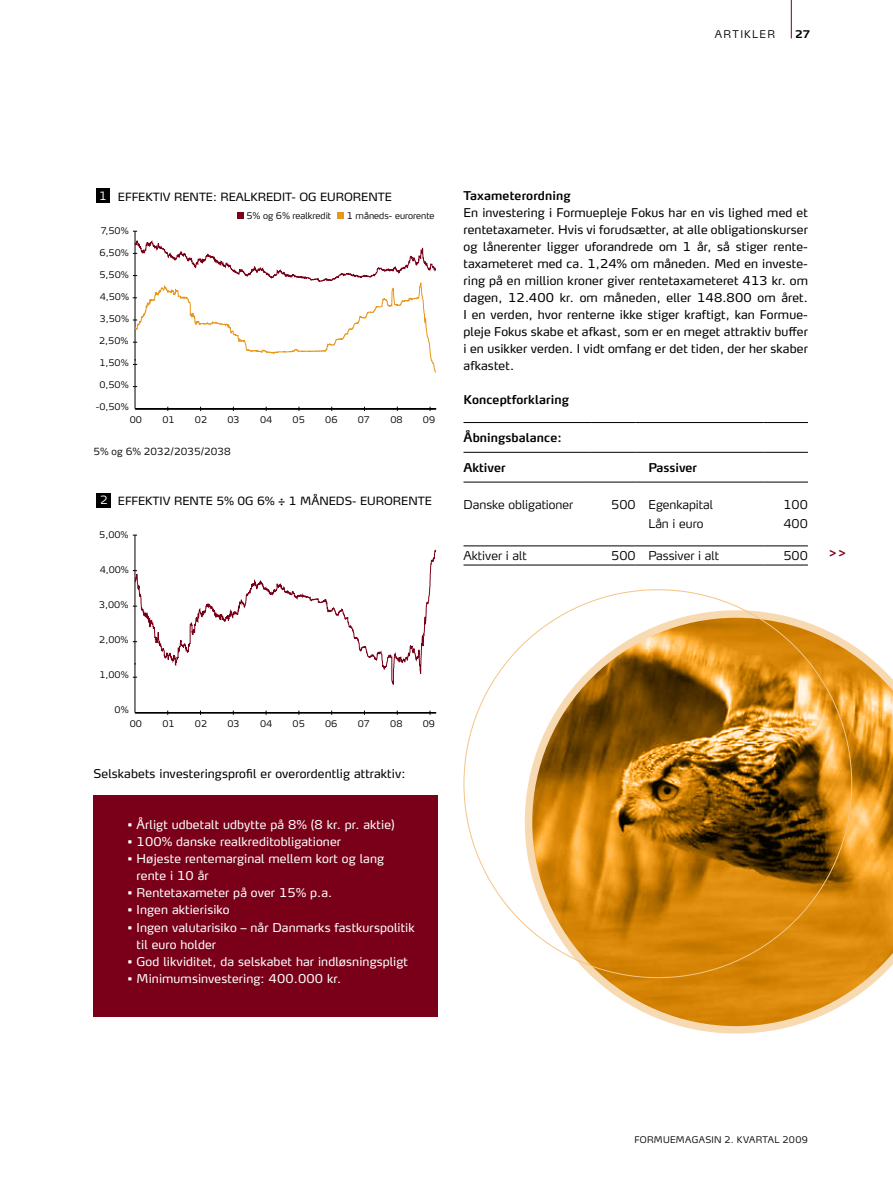
<style>
.page{position:relative;width:893px;height:1191px;background:#fff}
.page>*{position:absolute;margin:0;border:0;box-sizing:border-box;transform-origin:0 0}
.t1{font:12px/17px "Max TF";letter-spacing:.01em;color:#000;text-align:justify}
.t2{font:12px/17px "Max TF";letter-spacing:.01em;color:#fff}
.t3{font:300 12px "Max TF";color:#000}
.t4{font:600 12px "Max TF";letter-spacing:.01em;color:#000}
.t5{font:700 12px "Max TF";color:#790018}
.t6{font:11.25px "Max TF";color:#000}
.t7{font:300 11.25px "Max TF";color:#fff}
.t8{font:300 10.5px "Max TF";letter-spacing:.125em;color:#000}
.t9{font:700 10.5px "Max TF";color:#000}
.t10{font:300 9.75px "Max TF";letter-spacing:.005em;color:#000}
.t11{font:300 9px "Max TF";color:#000}
.t12{font:300 9px "Max TF";letter-spacing:.035em;color:#000}
.s1{font-family:"Frutiger";font-weight:700;font-stretch:condensed;font-size:12px}
</style>
<div class="page">
<hr style="left:135px;top:231px;width:1px;height:178px;background:#000">
<hr style="left:135px;top:408px;width:301px;height:1px;background:#000">
<div style="left:337px;top:212px;width:7px;height:7px;background:#e89719"></div>
<div style="left:237px;top:212px;width:7px;height:7px;background:#790018"></div>
<svg style="left:133px;top:231px;width:303px;height:142px"></svg>
<div style="left:96px;top:189px;width:14px;height:14px;background:#000"></div>
<hr style="left:135px;top:535px;width:1px;height:177px;background:#000">
<hr style="left:135px;top:712px;width:301px;height:1px;background:#000">
<svg style="left:134px;top:541px;width:302px;height:145px"></svg>
<div style="left:97px;top:493px;width:14px;height:14px;background:#000"></div>
<hr style="left:791px;top:0;width:1px;height:38px;background:#790018">
<div style="left:94px;top:795px;width:344px;height:221px;background:#790018"></div>
<hr style="left:463px;top:422px;width:128px;height:1px;background:#000">
<hr style="left:591px;top:422px;width:45px;height:1px;background:#000">
<hr style="left:636px;top:422px;width:127px;height:1px;background:#000">
<hr style="left:763px;top:422px;width:45px;height:1px;background:#000">
<hr style="left:463px;top:452px;width:128px;height:1px;background:#000">
<hr style="left:591px;top:452px;width:45px;height:1px;background:#000">
<hr style="left:636px;top:452px;width:127px;height:1px;background:#000">
<hr style="left:763px;top:452px;width:45px;height:1px;background:#000">
<hr style="left:463px;top:482px;width:128px;height:1px;background:#000">
<hr style="left:591px;top:482px;width:45px;height:1px;background:#000">
<hr style="left:636px;top:482px;width:127px;height:1px;background:#000">
<hr style="left:763px;top:482px;width:45px;height:1px;background:#000">
<hr style="left:463px;top:545px;width:128px;height:1px;background:#000">
<hr style="left:591px;top:545px;width:45px;height:1px;background:#000">
<hr style="left:636px;top:545px;width:127px;height:1px;background:#000">
<hr style="left:763px;top:545px;width:45px;height:1px;background:#000">
<hr style="left:463px;top:564px;width:128px;height:1px;background:#000">
<hr style="left:591px;top:564px;width:45px;height:1px;background:#000">
<hr style="left:636px;top:564px;width:127px;height:1px;background:#000">
<hr style="left:763px;top:564px;width:45px;height:1px;background:#000">
<svg style="left:525px;top:610px;width:368px;height:423px"></svg>
<p class="t8" style="left:715px;top:28px;width:62px">artikler</p>
<p class="t9" style="left:795px;top:28px;width:17px">27</p>
<p class="t7" style="left:99px;top:189px;width:9px">1</p>
<p class="t6" style="left:118px;top:190px;width:276px">EFFEKTIV RENTE: REALKREDIT- OG EURORENTE</p>
<p class="t11" style="left:246px;top:210px;width:86px">5% og 6% realkredit</p>
<p class="t11" style="left:347px;top:210px;width:89px">1 måneds- eurorente</p>
<p class="t11" style="left:101px;top:225px;width:29px">7,50%</p>
<p class="t11" style="left:100px;top:247px;width:31px">6,50%</p>
<p class="t11" style="left:99px;top:269px;width:31px">5,50%</p>
<p class="t11" style="left:100px;top:313px;width:31px">3,50%</p>
<p class="t11" style="left:100px;top:291px;width:30px">4,50%</p>
<p class="t11" style="left:99px;top:335px;width:31px">2,50%</p>
<p class="t11" style="left:99px;top:357px;width:31px">1,50%</p>
<p class="t11" style="left:99px;top:378px;width:31px">0,50%</p>
<p class="t11" style="left:96px;top:400px;width:34px">-0,50%</p>
<p class="t11" style="left:130px;top:414px;width:14px">00</p>
<p class="t11" style="left:162px;top:414px;width:14px">01</p>
<p class="t11" style="left:195px;top:414px;width:14px">02</p>
<p class="t11" style="left:228px;top:414px;width:14px">03</p>
<p class="t11" style="left:260px;top:414px;width:14px">04</p>
<p class="t11" style="left:293px;top:414px;width:14px">05</p>
<p class="t11" style="left:325px;top:414px;width:14px">06</p>
<p class="t11" style="left:358px;top:414px;width:14px">07</p>
<p class="t11" style="left:390px;top:414px;width:14px">08</p>
<p class="t11" style="left:423px;top:414px;width:14px">09</p>
<p class="t10" style="left:94px;top:445px;width:139px">5% og 6% 2032/2035/2038</p>
<p class="t7" style="left:100px;top:493px;width:9px">2</p>
<p class="t6" style="left:118px;top:493px;width:316px">EFFEKTIV RENTE 5% 0G 6% <span class="s1">÷</span> 1 MÅNEDS- EURORENTE</p>
<p class="t11" style="left:99px;top:529px;width:31px">5,00%</p>
<p class="t11" style="left:100px;top:564px;width:30px">4,00%</p>
<p class="t11" style="left:99px;top:599px;width:31px">3,00%</p>
<p class="t11" style="left:99px;top:634px;width:31px">2,00%</p>
<p class="t11" style="left:99px;top:669px;width:31px">1,00%</p>
<p class="t11" style="left:115px;top:704px;width:15px">0%</p>
<p class="t11" style="left:130px;top:718px;width:14px">00</p>
<p class="t11" style="left:162px;top:718px;width:14px">01</p>
<p class="t11" style="left:195px;top:718px;width:14px">02</p>
<p class="t11" style="left:227px;top:718px;width:14px">03</p>
<p class="t11" style="left:260px;top:718px;width:14px">04</p>
<p class="t11" style="left:293px;top:718px;width:14px">05</p>
<p class="t11" style="left:325px;top:718px;width:14px">06</p>
<p class="t11" style="left:358px;top:718px;width:14px">07</p>
<p class="t11" style="left:390px;top:718px;width:14px">08</p>
<p class="t11" style="left:423px;top:718px;width:14px">09</p>
<p class="t1" style="left:94px;top:765px;width:313px">Selskabets investeringsprofil er overordentlig attraktiv:</p>
<p class="t2" style="left:128px;top:816px;width:269px">• Årligt udbetalt udbytte på 8% (8 kr. pr. aktie)</p>
<p class="t2" style="left:128px;top:833px;width:215px">• 100% danske realkreditobligationer</p>
<p class="t2" style="left:137px;top:850px;width:249px;text-indent:-9px">• Højeste rentemarginal mellem kort og lang rente i 10 år</p>
<p class="t2" style="left:128px;top:884px;width:206px">• Rentetaxameter på over 15% p.a.</p>
<p class="t2" style="left:128px;top:901px;width:104px">• Ingen aktierisiko</p>
<p class="t2" style="left:137px;top:918px;width:280px;text-indent:-9px">• Ingen valutarisiko – når Danmarks fastkurspolitik til euro holder</p>
<p class="t2" style="left:128px;top:952px;width:282px">• God likviditet, da selskabet har indløsningspligt</p>
<p class="t2" style="left:128px;top:969px;width:215px">• Minimumsinvestering: 400.000 kr.</p>
<p class="t4" style="left:463px;top:188px;width:109px">Taxameterordning</p>
<p class="t1" style="left:463px;top:204px;width:346px">En investering i Formuepleje Fokus har en vis lighed med et rentetaxameter. Hvis vi forudsætter, at alle obligationskurser og lånerenter ligger uforandrede om 1 år, så stiger rente&shy;taxameteret med ca. 1,24% om måneden. Med en investe&shy;ring på en million kroner giver rentetaxameteret 413 kr. om dagen, 12.400 kr. om måneden, eller 148.800 om året.<br>I en verden, hvor renterne ikke stiger kraftigt, kan Formue&shy;pleje Fokus skabe et afkast, som er en meget attraktiv buffer i en usikker verden. I vidt omfang er det tiden, der her skaber afkastet.</p>
<p class="t4" style="left:463px;top:392px;width:107px">Konceptforklaring</p>
<p class="t4" style="left:463px;top:430px;width:100px">Åbningsbalance:</p>
<p class="t4" style="left:463px;top:460px;width:44px">Aktiver</p>
<p class="t4" style="left:648px;top:460px;width:50px">Passiver</p>
<p class="t3" style="left:463px;top:497px;width:111px">Danske obligationer</p>
<p class="t3" style="left:611px;top:497px;width:103px">500 Egenkapital</p>
<p class="t3" style="left:783px;top:497px;width:26px">100</p>
<p class="t3" style="left:648px;top:516px;width:56px">Lån i euro</p>
<p class="t3" style="left:783px;top:516px;width:26px">400</p>
<p class="t3" style="left:463px;top:548px;width:65px">Aktiver i alt</p>
<p class="t3" style="left:611px;top:548px;width:109px">500 Passiver i alt</p>
<p class="t3" style="left:783px;top:548px;width:26px">500</p>
<p class="t5" style="left:829px;top:545px;width:18px">&gt;&gt;</p>
<p class="t12" style="left:634px;top:1134px;width:175px">Formuemagasin 2. kvartal 2009</p>
</div>
